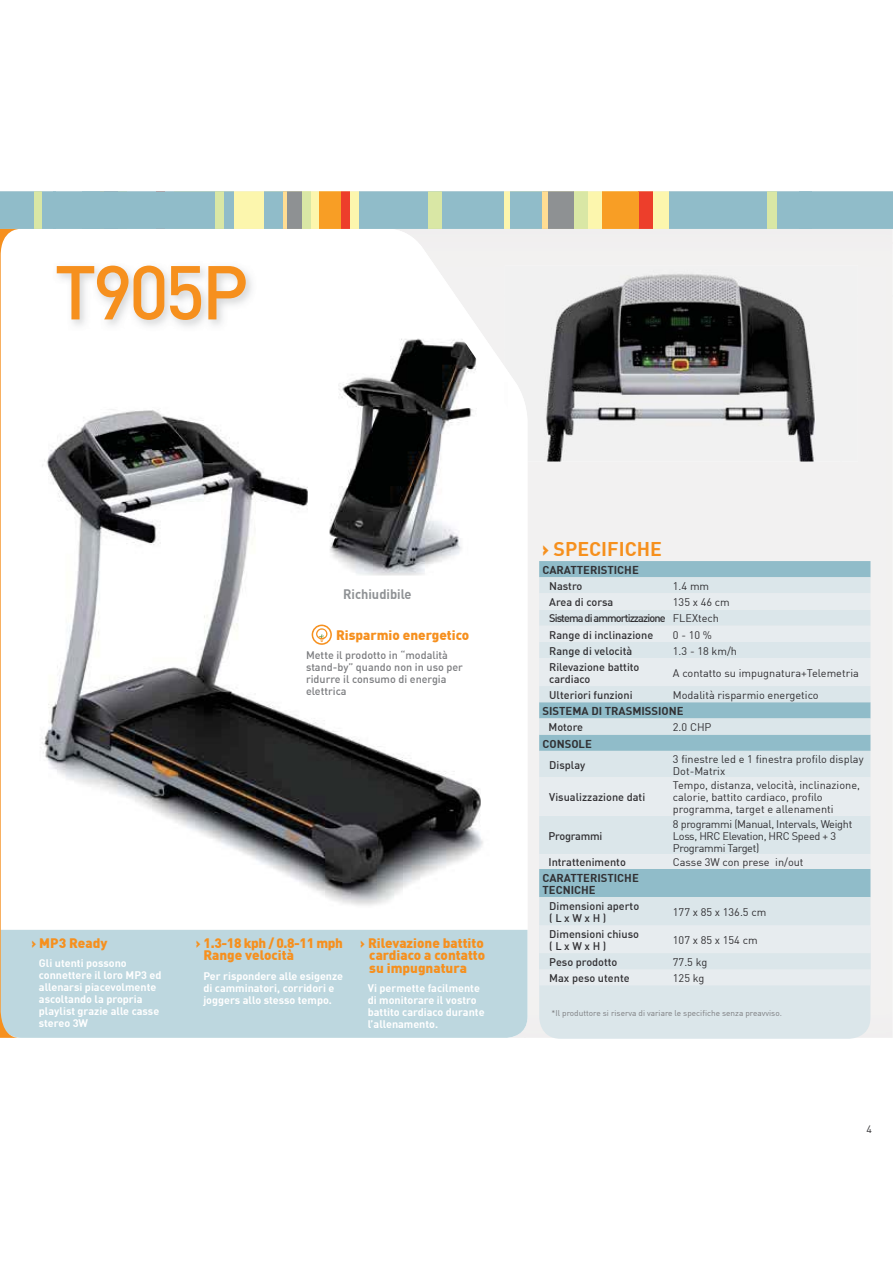
<style>
.page{position:relative;width:893px;height:1263px;background:#fff}
.page>*{position:absolute;margin:0;border:0;box-sizing:border-box;transform-origin:0 0}
.t1{font:500 75px "DIN";letter-spacing:-.05em;color:#f6901e}
.t2{font:700 19.5px "DIN";color:#f6901e}
.t3{font:900 13.5px/12.8px "DIN";color:#f6901e}
.t4{font:700 13.5px "DIN";color:#8e9194;scale:.95 1}
.t5{font:700 11.25px/12px "DIN";color:#313033}
.t6{font:10.95px/12px "DIN";color:#313033}
.t7{font:500 10.95px/12px "DIN";color:#313033}
.t8{font:10.95px/12px "DIN";letter-spacing:-.03em;color:#313033}
.t9{font:500 10.95px/16.2px "DIN";letter-spacing:-.08em;color:#313033}
.t10{font:500 10.95px "DIN";letter-spacing:-.02em;color:#313033}
.t11{font:700 10.8px/12px "DIN";color:#fff}
.t12{font:500 10.8px/12px "DIN";color:#7c7d80}
.t13{font:10.5px "DIN";color:#313033}
.t14{font:8.25px "DIN";color:#7c7d80}
.s1{font-weight:900}
.s2{font-weight:400}
</style>
<div class="page">
<div style="left:841px;top:296px;width:52px;height:742px;background:#f2f1f1"></div>
<svg style="left:19px;top:229px;width:508px;height:701px"></svg>
<div style="left:19px;top:930px;width:508px;height:108px;background:#bdd7df"></div>
<div style="left:0;top:191px;width:55px;height:38px;background:#90bcc9"></div>
<div style="left:34px;top:191px;width:8px;height:38px;background:#d9e7a5"></div>
<div style="left:174px;top:191px;width:185px;height:38px;background:#fcf6ad"></div>
<div style="left:341px;top:191px;width:8px;height:38px;background:#ed3e2b"></div>
<div style="left:319px;top:191px;width:22px;height:38px;background:#f89e25"></div>
<div style="left:264px;top:191px;width:20px;height:38px;background:#90bcc9"></div>
<div style="left:53px;top:191px;width:180px;height:38px;background:#90bcc9"></div>
<div style="left:302px;top:191px;width:9px;height:38px;background:#d9e7a5"></div>
<div style="left:215px;top:191px;width:8px;height:38px;background:#d9e7a5"></div>
<div style="left:283px;top:191px;width:19px;height:38px;background:#8e9193"></div>
<hr style="left:283px;top:191px;width:3px;height:38px;background:#ffdd93">
<div style="left:504px;top:191px;width:165px;height:38px;background:#fcf6ad"></div>
<div style="left:639px;top:191px;width:14px;height:38px;background:#ed3e2b"></div>
<div style="left:602px;top:191px;width:37px;height:38px;background:#f89e25"></div>
<div style="left:511px;top:191px;width:33px;height:38px;background:#90bcc9"></div>
<div style="left:359px;top:191px;width:145px;height:38px;background:#90bcc9"></div>
<div style="left:573px;top:191px;width:15px;height:38px;background:#d9e7a5"></div>
<div style="left:428px;top:191px;width:14px;height:38px;background:#d9e7a5"></div>
<div style="left:542px;top:191px;width:31px;height:38px;background:#8e9193"></div>
<div style="left:542px;top:191px;width:6px;height:38px;background:#ffdd93"></div>
<div style="left:800px;top:191px;width:93px;height:38px;background:#90bcc9"></div>
<div style="left:669px;top:191px;width:143px;height:38px;background:#90bcc9"></div>
<div style="left:768px;top:191px;width:9px;height:38px;background:#d9e7a5"></div>
<svg style="left:0;top:229px;width:19px;height:809px"></svg>
<img style="left:505px;top:265px;width:353px;height:197px">
<img style="left:516px;top:367px;width:11px;height:95px">
<img style="left:33px;top:383px;width:474px;height:537px">
<div style="left:539px;top:908px;width:331px;height:131px;background:#dbe6ea;border-radius:21px"></div>
<div style="left:539px;top:561px;width:331px;height:16px;background:#90bcc9"></div>
<div style="left:539px;top:577px;width:331px;height:16px;background:#dbe6ea"></div>
<svg style="left:539px;top:593px;width:331px;height:392px"></svg>
<img style="left:323px;top:332px;width:193px;height:243px">
<img style="left:52px;top:262px;width:205px;height:70px">
<svg style="left:312px;top:625px;width:20px;height:20px"></svg>
<h1 class="t1" style="left:55px;top:244px;width:196px">T905P</h1>
<p class="t4" style="left:343px;top:585px;width:74px">Richiudibile</p>
<p class="t3" style="left:336px;top:628px;width:135px">Risparmio energetico</p>
<p class="t12" style="left:306px;top:649px;width:158px">Mette il prodotto in “modalità stand-by” quando non in uso per ridurre il consumo di energia elettrica</p>
<p class="t3" style="left:31px;top:936px;width:77px">&gt; MP3 Ready</p>
<p class="t11" style="left:39px;top:957px;width:124px">Gli utenti possono connettere il loro MP3 ed allenarsi piacevolmente ascoltando la propria playlist grazie alle casse stereo 3W</p>
<p class="t3" style="left:203px;top:936px;width:141px;text-indent:-7px">&gt; 1.3-18 kph / 0.8-11 mph<br>Range velocità</p>
<p class="t11" style="left:203px;top:969px;width:141px">Per rispondere alle esigenze di camminatori, corridori e joggers allo stesso tempo.</p>
<p class="t3" style="left:369px;top:936px;width:117px;text-align:justify;text-indent:-9px">&gt; Rilevazione battito cardiaco a contatto su impugnatura</p>
<p class="t11" style="left:368px;top:982px;width:118px">Vi permette facilmente di monitorare il vostro battito cardiaco durante l’allenamento.</p>
<h2 class="t2" style="left:542px;top:536px;width:121px"><span class="s1">&gt;</span> SPECIFICHE</h2>
<p class="t5" style="left:542px;top:563px;width:98px">CARATTERISTICHE</p>
<p class="t7" style="left:549px;top:580px;width:35px">Nastro</p>
<p class="t6" style="left:673px;top:580px;width:38px">1.4 mm</p>
<p class="t7" style="left:549px;top:596px;width:66px">Area di corsa</p>
<p class="t9" style="left:549px;top:594px;width:182px;text-indent:124px"><span class="s2">135 x 46 cm<br></span>Sistema di ammortizzazione <span class="s2">FLEXtech<br></span>Range di inclinazione</p>
<p class="t6" style="left:673px;top:628px;width:41px">0 - 10 %</p>
<p class="t7" style="left:549px;top:644px;width:85px">Range di velocità</p>
<p class="t6" style="left:673px;top:645px;width:66px">1.3 - 18 km/h</p>
<p class="t7" style="left:549px;top:660px;width:92px">Rilevazione battito cardiaco</p>
<p class="t6" style="left:673px;top:667px;width:187px">A contatto su impugnatura+Telemetria</p>
<p class="t7" style="left:549px;top:689px;width:85px">Ulteriori funzioni</p>
<p class="t6" style="left:673px;top:689px;width:147px">Modalità risparmio energetico</p>
<p class="t5" style="left:542px;top:705px;width:143px">SISTEMA DI TRASMISSIONE</p>
<p class="t7" style="left:548px;top:721px;width:36px">Motore</p>
<p class="t6" style="left:673px;top:721px;width:40px">2.0 CHP</p>
<p class="t5" style="left:542px;top:737px;width:51px">CONSOLE</p>
<p class="t7" style="left:549px;top:758px;width:38px">Display</p>
<p class="t6" style="left:673px;top:753px;width:192px">3 finestre led e 1 finestra profilo display<br>Dot-Matrix</p>
<p class="t7" style="left:549px;top:791px;width:98px">Visualizzazione dati</p>
<p class="t6" style="left:673px;top:779px;width:189px">Tempo, distanza, velocità, inclinazione, calorie, battito cardiaco, profilo programma, target e allenamenti</p>
<p class="t10" style="left:548px;top:829px;width:56px">Programmi</p>
<p class="t8" style="left:673px;top:818px;width:181px">8 programmi (Manual, Intervals, Weight<br>Loss, HRC Elevation, HRC Speed + 3<br>Programmi Target)</p>
<p class="t7" style="left:548px;top:856px;width:79px">Intrattenimento</p>
<p class="t6" style="left:673px;top:856px;width:132px">Casse 3W con prese in/out</p>
<p class="t5" style="left:542px;top:871px;width:98px">CARATTERISTICHE<br>TECNICHE</p>
<p class="t7" style="left:549px;top:900px;width:91px">Dimensioni aperto ( L x W x H )</p>
<p class="t6" style="left:673px;top:906px;width:95px">177 x 85 x 136.5 cm</p>
<p class="t7" style="left:549px;top:928px;width:91px">Dimensioni chiuso ( L x W x H )</p>
<p class="t6" style="left:673px;top:934px;width:86px">107 x 85 x 154 cm</p>
<p class="t7" style="left:549px;top:956px;width:70px">Peso prodotto</p>
<p class="t6" style="left:673px;top:956px;width:36px">77.5 kg</p>
<p class="t7" style="left:549px;top:972px;width:82px">Max peso utente</p>
<p class="t6" style="left:673px;top:972px;width:33px">125 kg</p>
<p class="t14" style="left:551px;top:1008px;width:232px">*Il produttore si riserva di variare le specifiche senza preavviso.</p>
<p class="t13" style="left:866px;top:1123px;width:7px">4</p>
</div>
